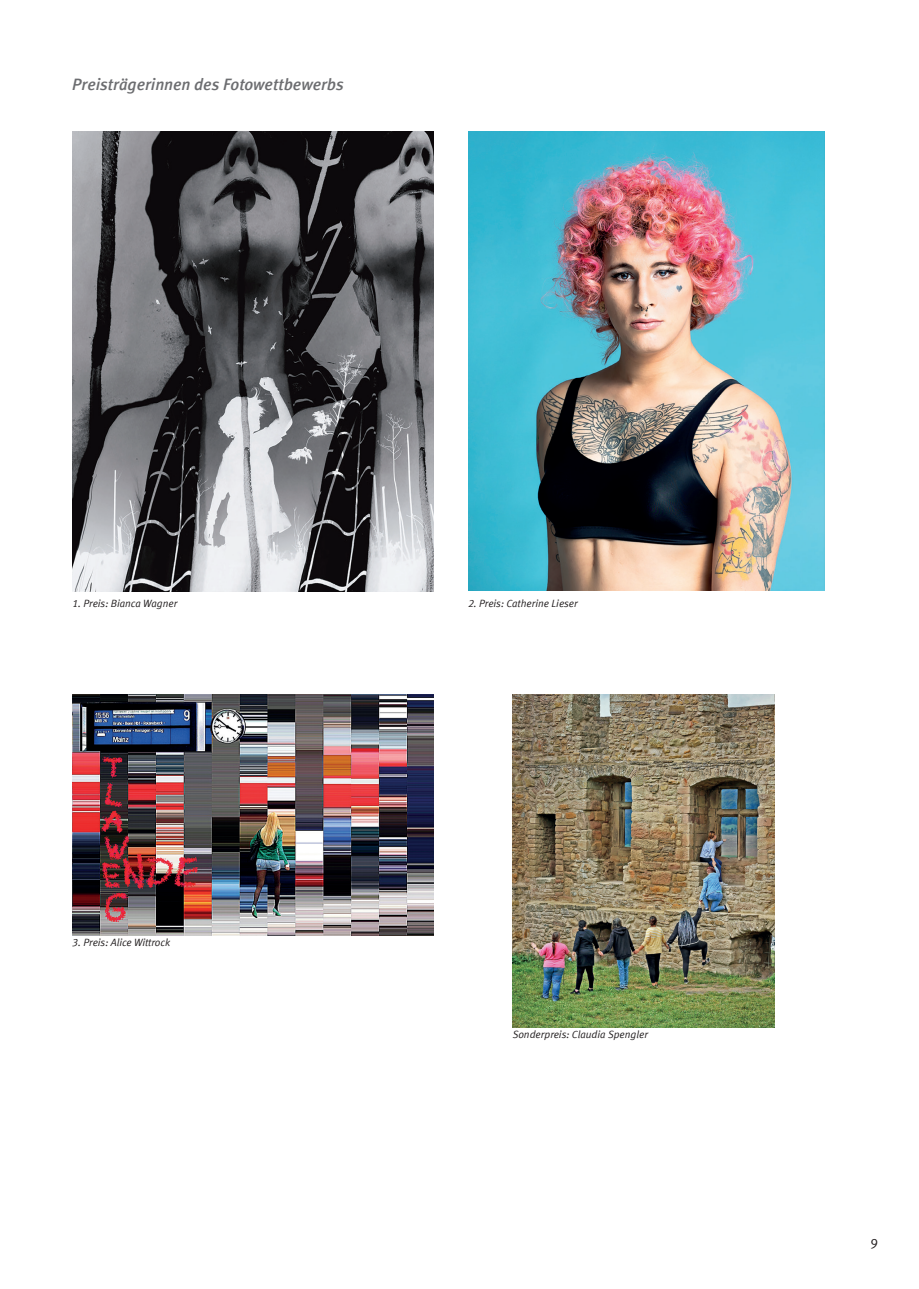
<style>
.page{position:relative;width:919px;height:1289px;background:#fff}
.page>*{position:absolute;margin:0;border:0;box-sizing:border-box;transform-origin:0 0}
.t1{font:italic 700 16.5px "Mainz Meta";color:#6c6d70}
.t2{font:13.5px "Mainz Meta";color:#231f20}
.t3{font:italic 10.5px "Mainz Meta";color:#231f20}
</style>
<div class="page">
<img style="left:72px;top:132px;width:362px;height:459px">
<img style="left:468px;top:132px;width:356px;height:458px">
<img style="left:72px;top:694px;width:362px;height:241px">
<img style="left:512px;top:694px;width:262px;height:333px">
<h1 class="t1" style="left:72px;top:74px;width:273px">Preisträgerinnen des Fotowettbewerbs</h1>
<p class="t3" style="left:72px;top:597px;width:107px">1. Preis: Bianca Wagner</p>
<p class="t3" style="left:72px;top:936px;width:99px">3. Preis: Alice Wittrock</p>
<p class="t3" style="left:468px;top:597px;width:111px">2. Preis: Catherine Lieser</p>
<p class="t3" style="left:512px;top:1028px;width:137px">Sonderpreis: Claudia Spengler</p>
<p class="t2" style="left:870px;top:1235px;width:9px">9</p>
</div>
